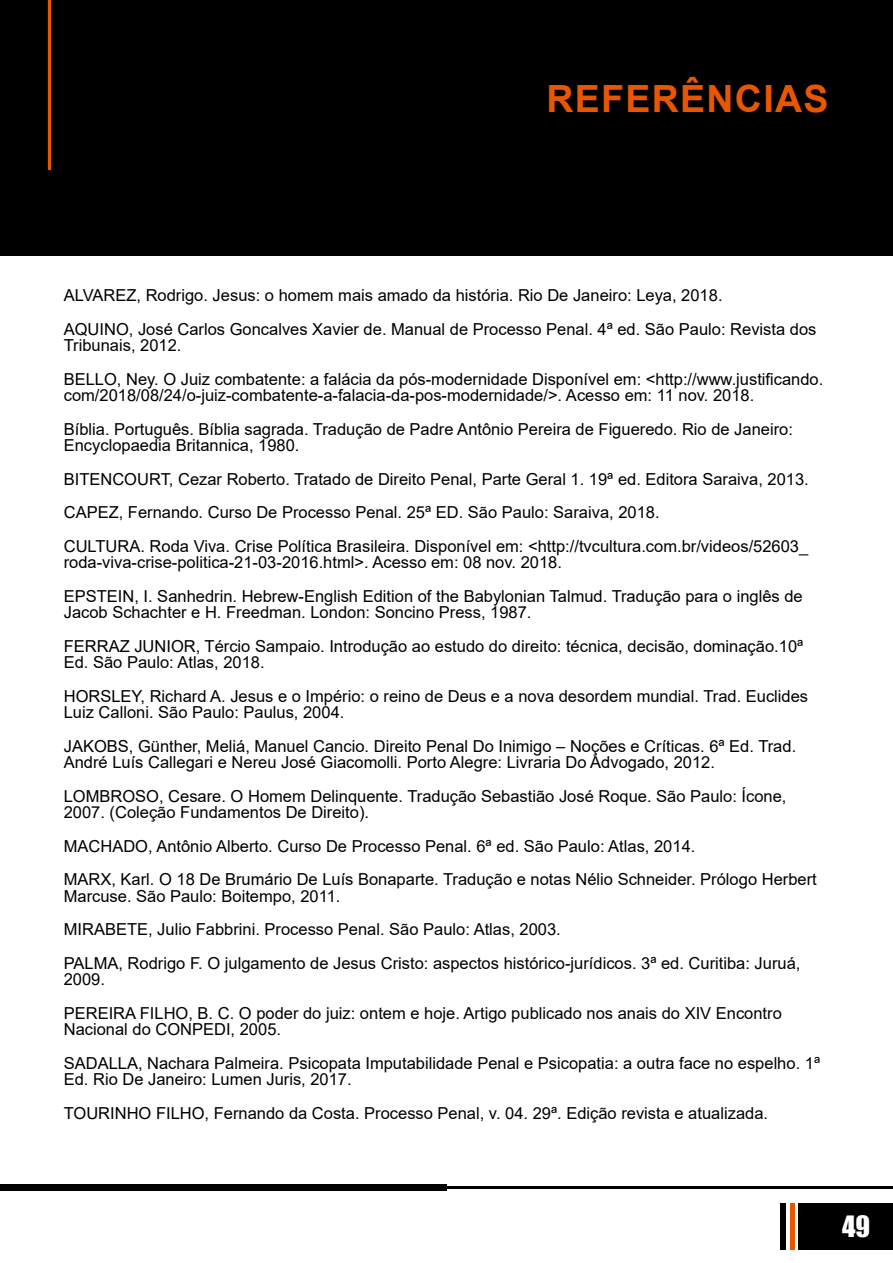
<style>
.page{position:relative;width:893px;height:1263px;background:#fff}
.page>*{position:absolute;margin:0;border:0;box-sizing:border-box;transform-origin:0 0}
.t1{font:700 37.5px "Arial";letter-spacing:.035em;color:#e85700}
.t2{font:27px "Impact";color:#fff}
.t3{font:16.5px/33.5px "Arial";color:#000}
</style>
<div class="page">
<div style="left:798px;top:1203px;width:95px;height:47px;background:#000"></div>
<hr style="left:790px;top:1203px;width:4px;height:47px;background:#e85700">
<div style="left:780px;top:1203px;width:6px;height:47px;background:#000"></div>
<div style="left:0;top:1184px;width:446px;height:7px;background:#000"></div>
<hr style="left:446px;top:1186px;width:447px;height:2px;background:#000">
<div style="left:0;top:0;width:893px;height:255px;background:#000"></div>
<hr style="left:48px;top:0;width:3px;height:170px;background:#e85700">
<h1 class="t1" style="left:547px;top:73px;width:283px">REFERÊNCIAS</h1>
<p class="t3" style="left:64px;top:279px;width:754px">ALVAREZ, Rodrigo. Jesus: o homem mais amado da história. Rio De Janeiro: Leya, 2018.<br>AQUINO, José Carlos Goncalves Xavier de. Manual de Processo Penal. 4ª ed. São Paulo: Revista dos</p>
<p class="t3" style="left:64px;top:329px;width:761px">Tribunais, 2012.<br>BELLO, Ney. O Juiz combatente: a falácia da pós-modernidade Disponível em: &lt;http://www.justificando.</p>
<p class="t3" style="left:64px;top:379px;width:731px">com/2018/08/24/o-juiz-combatente-a-falacia-da-pos-modernidade/&gt;. Acesso em: 11 nov. 2018.<br>Bíblia. Português. Bíblia sagrada. Tradução de Padre Antônio Pereira de Figueredo. Rio de Janeiro:</p>
<p class="t3" style="left:64px;top:429px;width:746px">Encyclopaedia Britannica, 1980.<br>BITENCOURT, Cezar Roberto. Tratado de Direito Penal, Parte Geral 1. 19ª ed. Editora Saraiva, 2013.<br>CAPEZ, Fernando. Curso De Processo Penal. 25ª ED. São Paulo: Saraiva, 2018.<br>CULTURA. Roda Viva. Crise Política Brasileira. Disponível em: &lt;http://tvcultura.com.br/videos/52603_</p>
<p class="t3" style="left:64px;top:546px;width:740px">roda-viva-crise-politica-21-03-2016.html&gt;. Acesso em: 08 nov. 2018.<br>EPSTEIN, I. Sanhedrin. Hebrew-English Edition of the Babylonian Talmud. Tradução para o inglês de</p>
<p class="t3" style="left:64px;top:596px;width:741px">Jacob Schachter e H. Freedman. London: Soncino Press, 1987.<br>FERRAZ JUNIOR, Tércio Sampaio. Introdução ao estudo do direito: técnica, decisão, dominação.10ª</p>
<p class="t3" style="left:64px;top:646px;width:746px">Ed. São Paulo: Atlas, 2018.<br>HORSLEY, Richard A. Jesus e o Império: o reino de Deus e a nova desordem mundial. Trad. Euclides</p>
<p class="t3" style="left:64px;top:696px;width:734px">Luiz Calloni. São Paulo: Paulus, 2004.<br>JAKOBS, Günther, Meliá, Manuel Cancio. Direito Penal Do Inimigo – Noções e Críticas. 6ª Ed. Trad.</p>
<p class="t3" style="left:64px;top:746px;width:724px">André Luís Callegari e Nereu José Giacomolli. Porto Alegre: Livraria Do Advogado, 2012.<br>LOMBROSO, Cesare. O Homem Delinquente. Tradução Sebastião José Roque. São Paulo: Ícone,</p>
<p class="t3" style="left:64px;top:796px;width:754px">2007. (Coleção Fundamentos De Direito).<br>MACHADO, Antônio Alberto. Curso De Processo Penal. 6ª ed. São Paulo: Atlas, 2014.<br>MARX, Karl. O 18 De Brumário De Luís Bonaparte. Tradução e notas Nélio Schneider. Prólogo Herbert</p>
<p class="t3" style="left:64px;top:879px;width:738px">Marcuse. São Paulo: Boitempo, 2011.<br>MIRABETE, Julio Fabbrini. Processo Penal. São Paulo: Atlas, 2003.<br>PALMA, Rodrigo F. O julgamento de Jesus Cristo: aspectos histórico-jurídicos. 3ª ed. Curitiba: Juruá,</p>
<p class="t3" style="left:64px;top:963px;width:720px">2009.<br>PEREIRA FILHO, B. C. O poder do juiz: ontem e hoje. Artigo publicado nos anais do XIV Encontro</p>
<p class="t3" style="left:64px;top:1013px;width:758px">Nacional do CONPEDI, 2005.<br>SADALLA, Nachara Palmeira. Psicopata Imputabilidade Penal e Psicopatia: a outra face no espelho. 1ª</p>
<p class="t3" style="left:64px;top:1063px;width:706px">Ed. Rio De Janeiro: Lumen Juris, 2017.<br>TOURINHO FILHO, Fernando da Costa. Processo Penal, v. 04. 29ª. Edição revista e atualizada.</p>
<h2 class="t2" style="left:842px;top:1206px;width:30px">49</h2>
</div>
